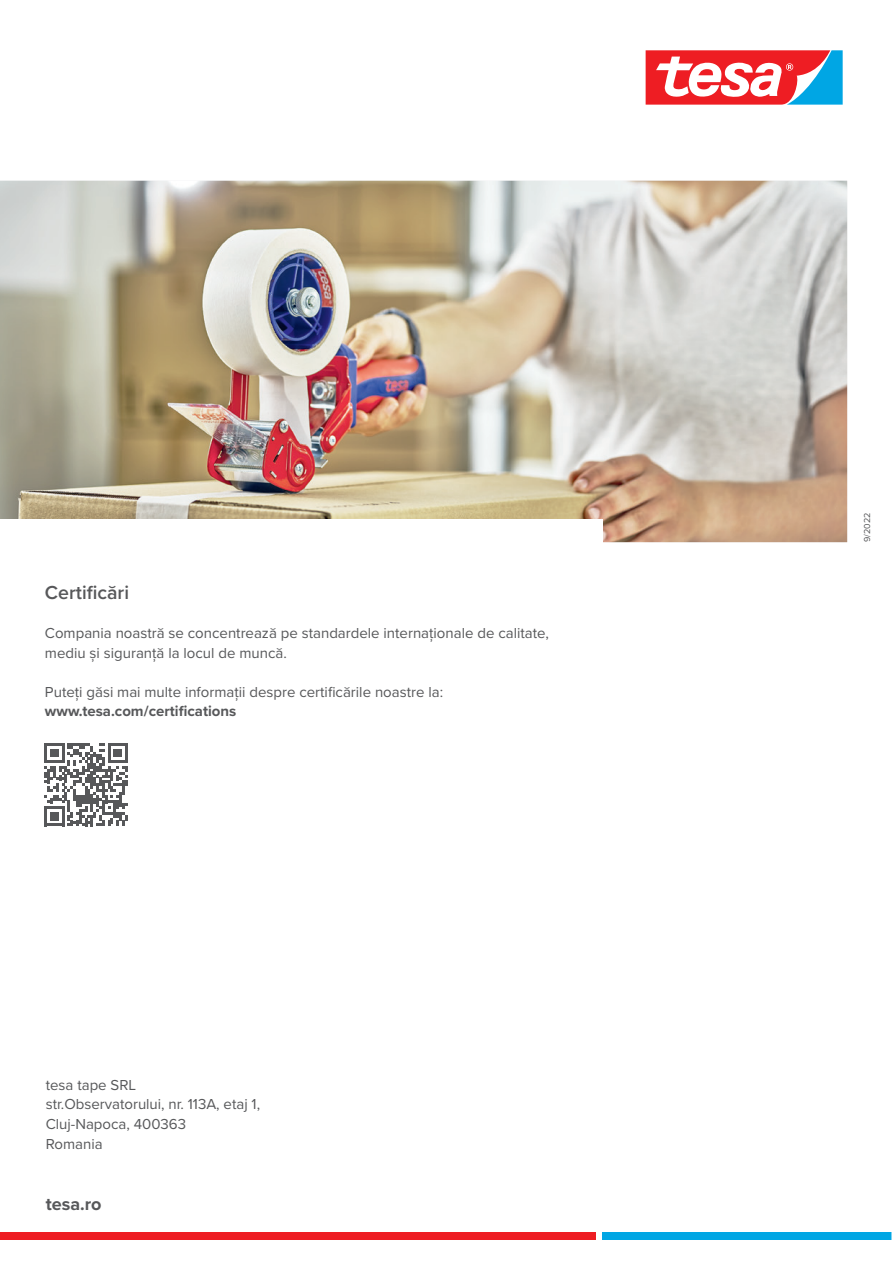
<style>
.page{position:relative;width:893px;height:1263px;background:#fff}
.page>*{position:absolute;margin:0;border:0;box-sizing:border-box;transform-origin:0 0}
.Subheading{font:600 19.5px "Proxima Nova";color:#57585a}
.t1{font:700 18px "Proxima Nova";color:#57585a}
.Copytext{font:15px/19.5px "Proxima Nova";color:#57585a}
.Copytext-2{font:700 15px "Proxima Nova";color:#57585a}
.Date___folder_NART{font:9px "Proxima Nova";color:#57585a}
</style>
<div class="page">
<img style="left:0;top:181px;width:847px;height:361px">
<div style="left:0;top:519px;width:603px;height:34px;background:#fff"></div>
<svg style="left:44px;top:743px;width:84px;height:83px"></svg>
<svg style="left:645px;top:50px;width:198px;height:55px"></svg>
<div style="left:0;top:1232px;width:595px;height:8px;background:#ee1d23"></div>
<div style="left:603px;top:1232px;width:290px;height:8px;background:#00a6e4"></div>
<svg style="left:891px;top:1232px;width:2px;height:8px"></svg>
<p class="Subheading" style="left:45px;top:578px;width:86px">Certificări</p>
<p class="Copytext" style="left:45px;top:623px;width:505px">Compania noastră se concentrează pe standardele internaționale de calitate,</p>
<p class="Copytext" style="left:45px;top:642px;width:243px">mediu și siguranță la locul de muncă.</p>
<p class="Copytext" style="left:45px;top:681px;width:400px">Puteți găsi mai multe informații despre certificările noastre la:</p>
<p class="Copytext-2" style="left:45px;top:700px;width:193px">www.tesa.com/certifications</p>
<p class="Copytext" style="left:46px;top:1074px;width:92px">tesa tape SRL</p>
<p class="Copytext" style="left:46px;top:1094px;width:216px">str.Observatorului, nr. 113A, etaj 1,<br>Cluj-Napoca, 400363<br>Romania</p>
<p class="t1" style="left:46px;top:1190px;width:57px">tesa.ro</p>
<p class="Date___folder_NART" style="left:860px;top:542px;width:32px;rotate:-90deg">9/2022</p>
</div>
